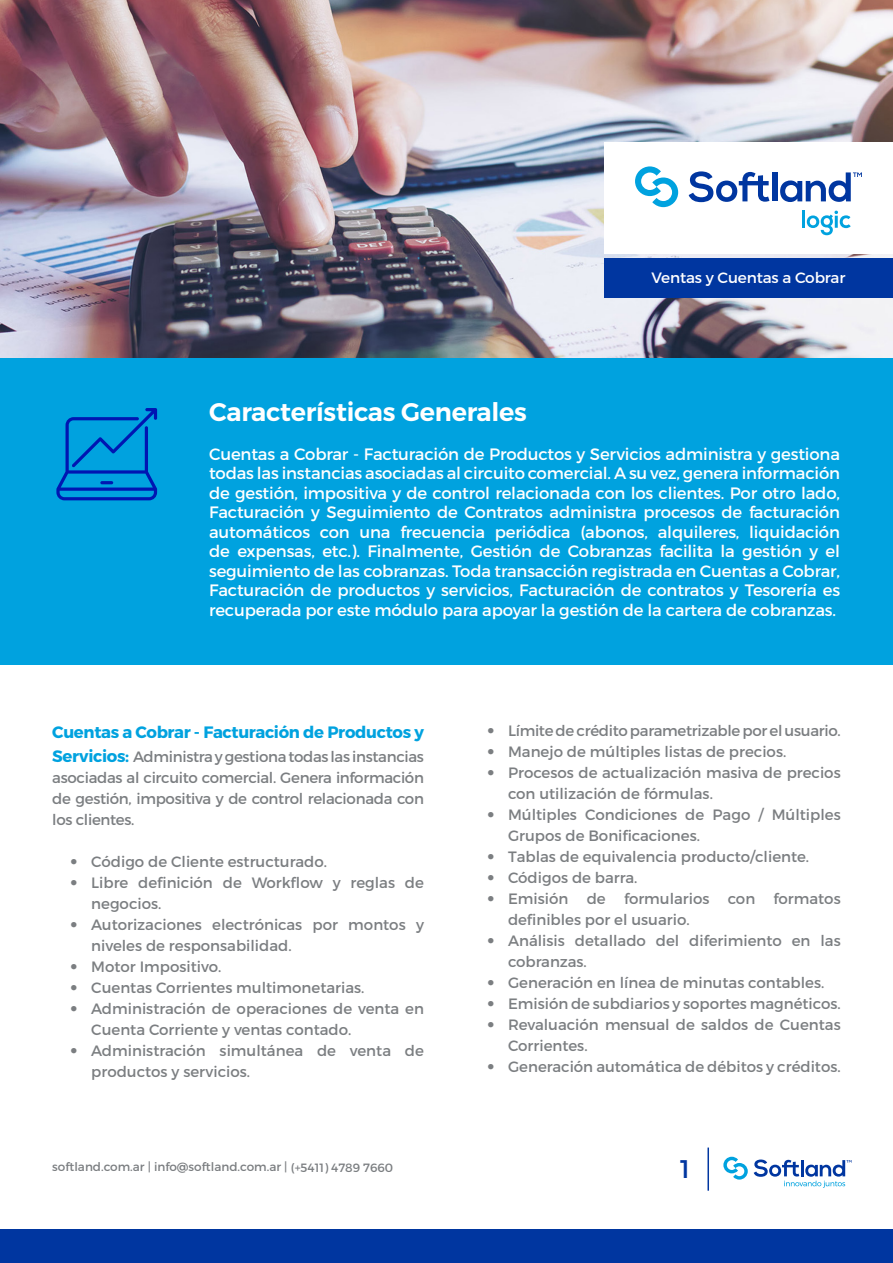
<style>
.page{position:relative;width:893px;height:1263px;background:#fff}
.page>*{position:absolute;margin:0;border:0;box-sizing:border-box;transform-origin:0 0}
.t1{font:600 25.5px "Montserrat";letter-spacing:-.01em;color:#fff}
.t2{font:25.5px "Montserrat";color:#0036a0}
.t3{font:16.5px/19.5px "Montserrat";letter-spacing:-.01em;color:#fff;text-align:justify}
.txt_2{font:700 16.5px "Montserrat";letter-spacing:-.02em;color:#00a2df}
.txt_2-2{font:15px/21px "Montserrat";color:#7b7e81}
.txt_2-3{font:15px "Montserrat";letter-spacing:-.02em;color:#7b7e81}
.txt_justificado{font:15px "Montserrat";letter-spacing:-.01em;color:#fff}
.t4{font:12px "Montserrat";color:#7b7e81}
.s1{font-weight:700;font-size:16.5px;color:#00a2df}
.s2{font-family:"Helvetica Neue LT Std";font-weight:300}
</style>
<div class="page">
<hr style="left:707px;top:1147px;width:2px;height:44px;background:#0036a0">
<img style="left:0;top:0;width:893px;height:358px">
<svg style="left:723px;top:1157px;width:25px;height:22px"></svg>
<svg style="left:754px;top:1159px;width:97px;height:29px"></svg>
<div style="left:0;top:1229px;width:893px;height:34px;background:#0036a0"></div>
<div style="left:0;top:358px;width:893px;height:306px;background:#00a2df"></div>
<svg style="left:56px;top:408px;width:101px;height:92px"></svg>
<div style="left:604px;top:142px;width:289px;height:112px;background:#fff"></div>
<svg style="left:689px;top:171px;width:80px;height:31px"></svg>
<div style="left:772px;top:172px;width:5px;height:29px;background:#0036a0"></div>
<svg style="left:780px;top:172px;width:82px;height:30px"></svg>
<svg style="left:635px;top:166px;width:43px;height:41px"></svg>
<hr style="left:802px;top:211px;width:3px;height:17px;background:#00a2df">
<svg style="left:807px;top:210px;width:44px;height:25px"></svg>
<div style="left:604px;top:258px;width:289px;height:39px;background:#0036a0"></div>
<p class="txt_justificado" style="left:652px;top:268px;width:195px">Ventas y Cuentas a Cobrar</p>
<p class="t1" style="left:209px;top:396px;width:319px">Características Generales</p>
<p class="t3" style="left:209px;top:444px;width:632px">Cuentas a Cobrar - Facturación de Productos y Servicios administra y gestiona todas las instancias asociadas al circuito comercial. A su vez, genera información de gestión, impositiva y de control relacionada con los clientes. Por otro lado, Facturación y Seguimiento de Contratos administra procesos de facturación automáticos con una frecuencia periódica (abonos, alquileres, liquidación de expensas, etc.). Finalmente, Gestión de Cobranzas facilita la gestión y el seguimiento de las cobranzas. Toda transacción registrada en Cuentas a Cobrar, Facturación de productos y servicios, Facturación de contratos y Tesorería es recuperada por este módulo para apoyar la gestión de la cartera de cobranzas.</p>
<p class="txt_2" style="left:52px;top:721px;width:373px">Cuentas a Cobrar - Facturación de Productos y</p>
<p class="txt_2-2" style="left:52px;top:746px;width:373px;text-align:justify"><span class="s1">Servicios:</span> Administra y gestiona todas las instancias asociadas al circuito comercial. Genera información de gestión, impositiva y de control relacionada con los clientes.</p>
<p class="txt_2-2" style="left:70px;top:851px;width:258px"><span class="s2">•</span> Código de Cliente estructurado.</p>
<p class="txt_2-2" style="left:91px;top:872px;width:334px;text-indent:-21px"><span class="s2">•</span> Libre definición de Workflow y reglas de negocios.</p>
<p class="txt_2-2" style="left:91px;top:914px;width:334px;text-indent:-21px"><span class="s2">•</span> Autorizaciones electrónicas por montos y niveles de responsabilidad.</p>
<p class="txt_2-2" style="left:70px;top:956px;width:153px"><span class="s2">•</span> Motor Impositivo.</p>
<p class="txt_2-2" style="left:70px;top:977px;width:296px"><span class="s2">•</span> Cuentas Corrientes multimonetarias.</p>
<p class="txt_2-2" style="left:91px;top:998px;width:334px;text-indent:-21px"><span class="s2">•</span> Administración de operaciones de venta en<br>Cuenta Corriente y ventas contado.</p>
<p class="txt_2-2" style="left:91px;top:1040px;width:334px;text-indent:-21px"><span class="s2">•</span> Administración simultánea de venta de productos y servicios.</p>
<p class="t4" style="left:52px;top:1160px;width:342px">softland.com.ar | info@softland.com.ar | (+5411) 4789 7660</p>
<p class="txt_2-3" style="left:487px;top:721px;width:355px"><span class="s2">•</span> Límite de crédito parametrizable por el usuario.</p>
<p class="txt_2-2" style="left:487px;top:741px;width:301px"><span class="s2">•</span> Manejo de múltiples listas de precios.</p>
<p class="txt_2-2" style="left:508px;top:762px;width:334px;text-indent:-21px"><span class="s2">•</span> Procesos de actualización masiva de precios con utilización de fórmulas.</p>
<p class="txt_2-2" style="left:508px;top:804px;width:334px;text-indent:-21px"><span class="s2">•</span> Múltiples Condiciones de Pago / Múltiples<br>Grupos de Bonificaciones.</p>
<p class="txt_2-2" style="left:487px;top:846px;width:324px"><span class="s2">•</span> Tablas de equivalencia producto/cliente.</p>
<p class="txt_2-2" style="left:487px;top:867px;width:152px"><span class="s2">•</span> Códigos de barra.</p>
<p class="txt_2-2" style="left:508px;top:888px;width:334px;text-indent:-21px"><span class="s2">•</span> Emisión de formularios con formatos definibles por el usuario.</p>
<p class="txt_2-2" style="left:508px;top:930px;width:334px;text-indent:-21px"><span class="s2">•</span> Análisis detallado del diferimiento en las cobranzas.</p>
<p class="txt_2-2" style="left:487px;top:972px;width:339px"><span class="s2">•</span> Generación en línea de minutas contables.</p>
<p class="txt_2-2" style="left:487px;top:993px;width:355px"><span class="s2">•</span> Emisión de subdiarios y soportes magnéticos.</p>
<p class="txt_2-2" style="left:508px;top:1014px;width:334px;text-indent:-21px"><span class="s2">•</span> Revaluación mensual de saldos de Cuentas<br>Corrientes.</p>
<p class="txt_2-2" style="left:487px;top:1056px;width:355px"><span class="s2">•</span> Generación automática de débitos y créditos.</p>
<h1 class="t2" style="left:680px;top:1153px;width:11px">1</h1>
</div>
